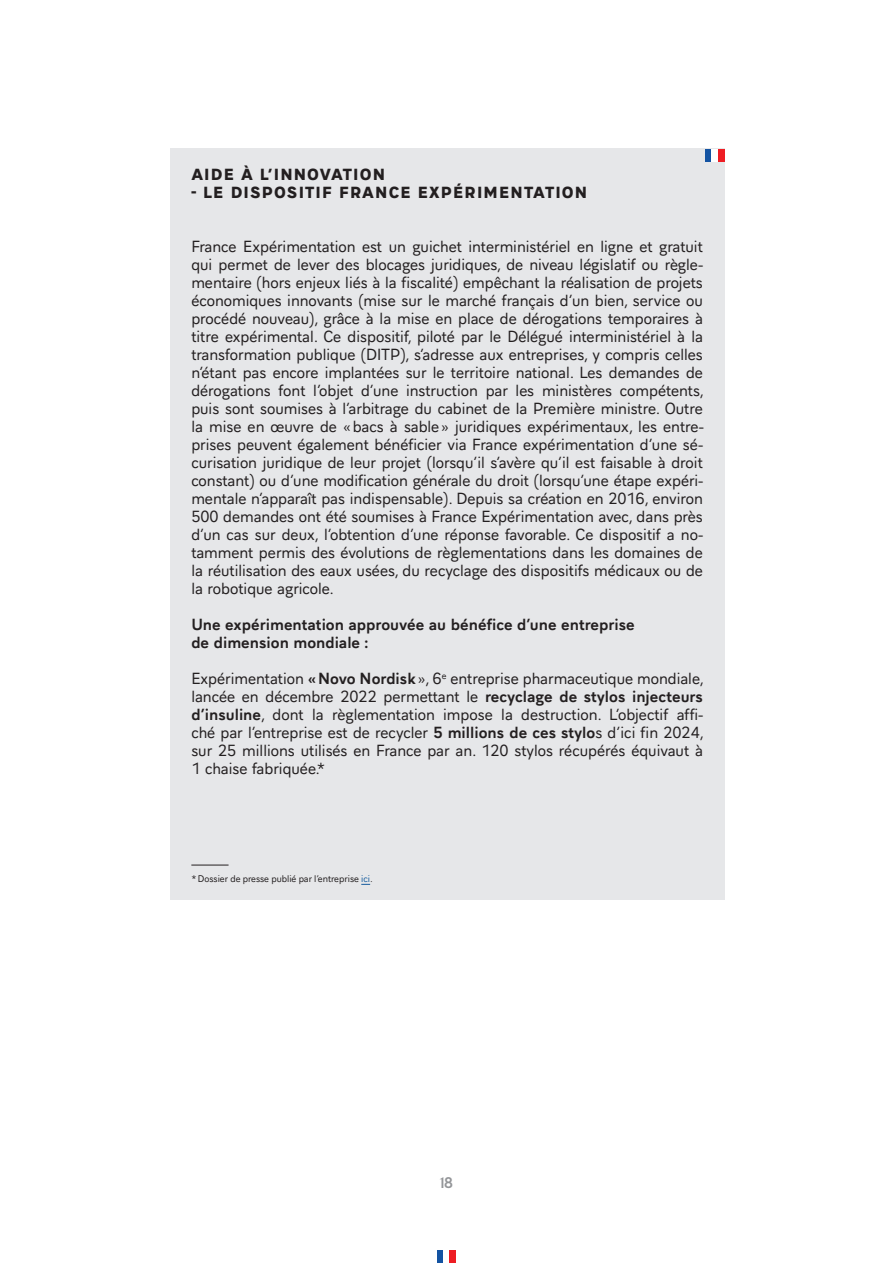
<style>
.page{position:relative;width:893px;height:1263px;background:#fff}
.page>*{position:absolute;margin:0;border:0;box-sizing:border-box;transform-origin:0 0}
.encadrés{font:15px/18px "Aiglon Pro";color:#231f20;text-align:justify}
.encadrés-2{font:700 15px/18px "Aiglon Pro";color:#231f20}
.titres_encadres{font:800 15px "Aiglon Pro";letter-spacing:.075em;color:#231f20}
.t1{font:15px "France";color:#939598}
.encadrés-3{font:9px "Aiglon Pro";color:#231f20}
.s1{font-weight:700}
.s2{color:#175d9e}
</style>
<div class="page">
<div style="left:170px;top:149px;width:554px;height:751px;background:#e6e7e9"></div>
<div style="left:705px;top:149px;width:7px;height:12px;background:#1353a2"></div>
<div style="left:712px;top:149px;width:6px;height:12px;background:#fff"></div>
<div style="left:718px;top:149px;width:6px;height:12px;background:#ee1d23"></div>
<div style="left:437px;top:1250px;width:6px;height:13px;background:#1353a2"></div>
<div style="left:450px;top:1250px;width:6px;height:13px;background:#ee1d23"></div>
<hr style="left:191px;top:865px;width:38px;height:1px;background:#231f20">
<p class="titres_encadres" style="left:191px;top:162px;width:195px">AIDE À L’INNOVATION</p>
<p class="titres_encadres" style="left:191px;top:180px;width:397px">- LE DISPOSITIF FRANCE EXPÉRIMENTATION</p>
<p class="encadrés" style="left:191px;top:236px;width:514px">France Expérimentation est un guichet interministériel en ligne et gratuit qui permet de lever des blocages juridiques, de niveau législatif ou règle&shy;mentaire (hors enjeux liés à la fiscalité) empêchant la réalisation de projets économiques innovants (mise sur le marché français d’un bien, service ou procédé nouveau), grâce à la mise en place de dérogations temporaires à titre expérimental. Ce dispositif, piloté par le Délégué interministériel à la transformation publique (DITP), s’adresse aux entreprises, y compris celles n’étant pas encore implantées sur le territoire national. Les demandes de dérogations font l’objet d’une instruction par les ministères compétents, puis sont soumises à l’arbitrage du cabinet de la Première ministre. Outre la mise en œuvre de «bacs à sable» juridiques expérimentaux, les entre&shy;prises peuvent également bénéficier via France expérimentation d’une sé&shy;curisation juridique de leur projet (lorsqu’il s’avère qu’il est faisable à droit constant) ou d’une modification générale du droit (lorsqu’une étape expéri&shy;mentale n’apparaît pas indispensable). Depuis sa création en 2016, environ 500 demandes ont été soumises à France Expérimentation avec, dans près d’un cas sur deux, l’obtention d’une réponse favorable. Ce dispositif a no&shy;tamment permis des évolutions de règlementations dans les domaines de la réutilisation des eaux usées, du recyclage des dispositifs médicaux ou de la robotique agricole.</p>
<p class="encadrés-2" style="left:191px;top:614px;width:445px">Une expérimentation approuvée au bénéfice d’une entreprise de dimension mondiale :</p>
<p class="encadrés" style="left:191px;top:668px;width:514px">Expérimentation <span class="s1">«Novo Nordisk</span>», 6<sup>e</sup> entreprise pharmaceutique mondiale, lancée en décembre 2022 permettant le <span class="s1">recyclage de stylos injecteurs d’insuline</span>, dont la règlementation impose la destruction. L’objectif affi&shy;ché par l’entreprise est de recycler <span class="s1">5 millions de ces stylo</span>s d’ici fin 2024, sur 25 millions utilisés en France par an. 120 stylos récupérés équivaut à 1 chaise fabriquée.*</p>
<p class="encadrés-3" style="left:191px;top:871px;width:183px">* Dossier de presse publié par l’entreprise <span class="s2">ici</span>.</p>
<p class="t1" style="left:440px;top:1173px;width:15px">18</p>
</div>
